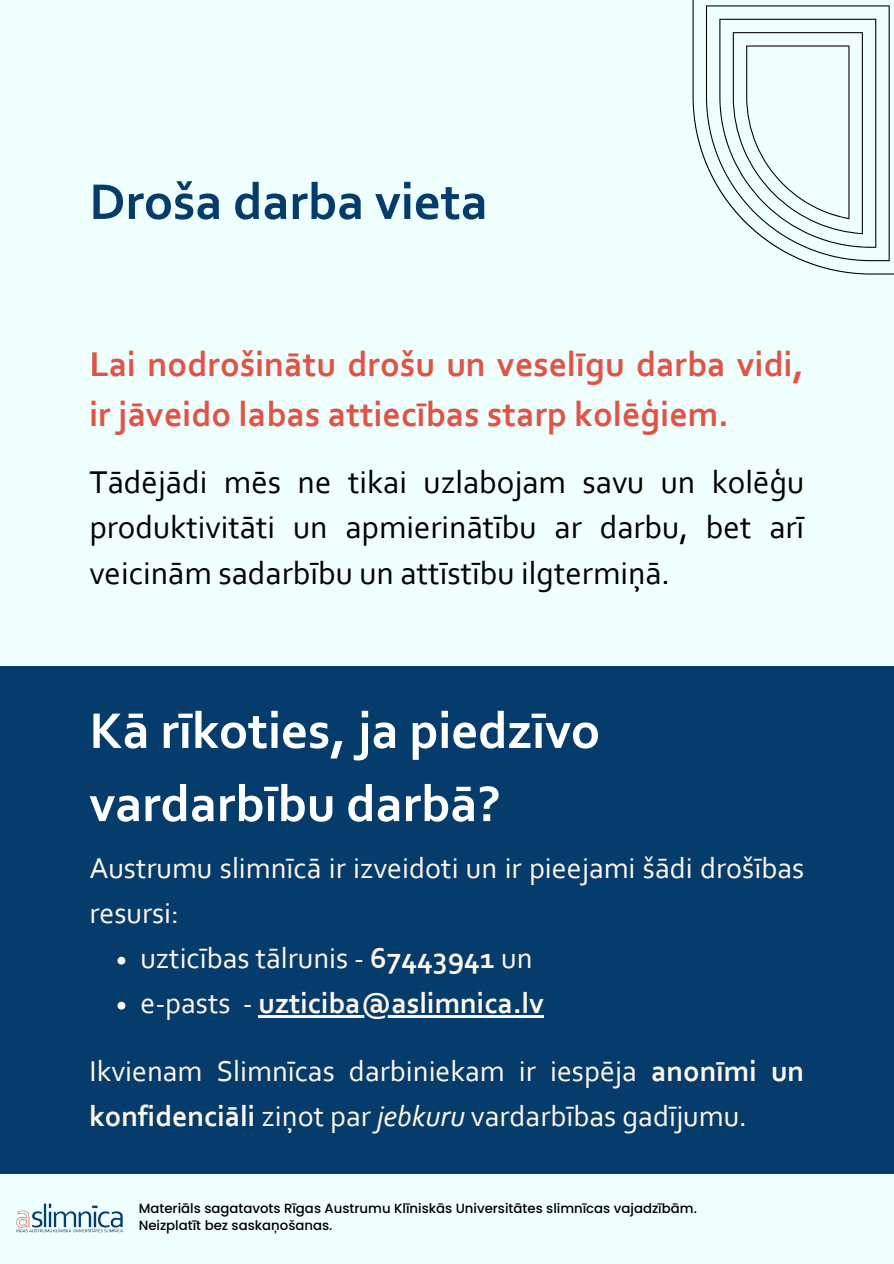
<style>
.page{position:relative;width:894px;height:1264px;background:#fff}
.page>*{position:absolute;margin:0;border:0;box-sizing:border-box;transform-origin:0 0}
.t1{font:700 52.5px/73.2px "Corbel";color:#fff}
.t2{font:700 52.5px "Corbel";color:#053c6b}
.t3{font:700 36px/49.9px "Corbel";color:#e05347}
.t4{font:33px/45.6px "Corbel";color:#000;text-align:justify}
.t5{font:30px/45px "Corbel";color:#fff7ee}
.t6{font:700 30px "Corbel";color:#fff7ee}
.t7{font:500 13.35px "Poppins";color:#000}
.s1{font-weight:700}
.s2{font-weight:400}
.s3{font-style:italic}
</style>
<div class="page">
<div style="left:0;top:0;width:893px;height:1263px;background:#effffe"></div>
<img style="left:16px;top:1203px;width:107px;height:30px">
<svg style="left:692px;top:0;width:201px;height:274px"></svg>
<svg style="left:705px;top:5px;width:184px;height:256px"></svg>
<svg style="left:719px;top:19px;width:157px;height:229px"></svg>
<div style="left:0;top:666px;width:893px;height:508px;background:#053c6b"></div>
<svg style="left:117px;top:956px;width:8px;height:8px"></svg>
<svg style="left:117px;top:1001px;width:8px;height:8px"></svg>
<hr style="left:258px;top:1015px;width:286px;height:2px;background:#fff7ee">
<h1 class="t2" style="left:89px;top:180px;width:399px">Droša darba vieta</h1>
<h1 class="t3" style="left:89px;top:342px;width:716px">Lai nodrošinātu drošu un veselīgu darba vidi, ir jāveido labas attiecības starp kolēģiem.</h1>
<h4 class="t4" style="left:89px;top:462px;width:716px">Tādējādi mēs ne tikai uzlabojam savu un kolēģu produktivitāti un apmierinātību ar darbu, bet arī veicinām sadarbību un attīstību ilgtermiņā.</h4>
<p class="t1" style="left:89px;top:698px;width:512px">Kā rīkoties, ja piedzīvo vardarbību darbā?</p>
<p class="t5" style="left:89px;top:848px;width:716px">Austrumu slimnīcā ir izveidoti un ir pieejami šādi drošības resursi:</p>
<h4 class="t5" style="left:140px;top:938px;width:393px">uzticības tālrunis - <span class="s1">67443941</span> un</h4>
<p class="t6" style="left:140px;top:990px;width:405px"><span class="s2">e-pasts -</span> uzticiba@aslimnica.lv</p>
<p class="t5" style="left:89px;top:1050px;width:716px">Ikvienam Slimnīcas darbiniekam ir iespēja <span class="s1">anonīmi un</span></p>
<p class="t5" style="left:89px;top:1095px;width:659px"><span class="s1">konfidenciāli</span> ziņot par <span class="s3">jebkuru</span> vardarbības gadījumu.</p>
<h2 class="t7" style="left:139px;top:1198px;width:559px">Materiāls sagatavots Rīgas Austrumu Klīniskās Universitātes slimnīcas vajadzībām.</h2>
<h3 class="t7" style="left:139px;top:1216px;width:195px">Neizplatīt bez saskaņošanas.</h3>
</div>
